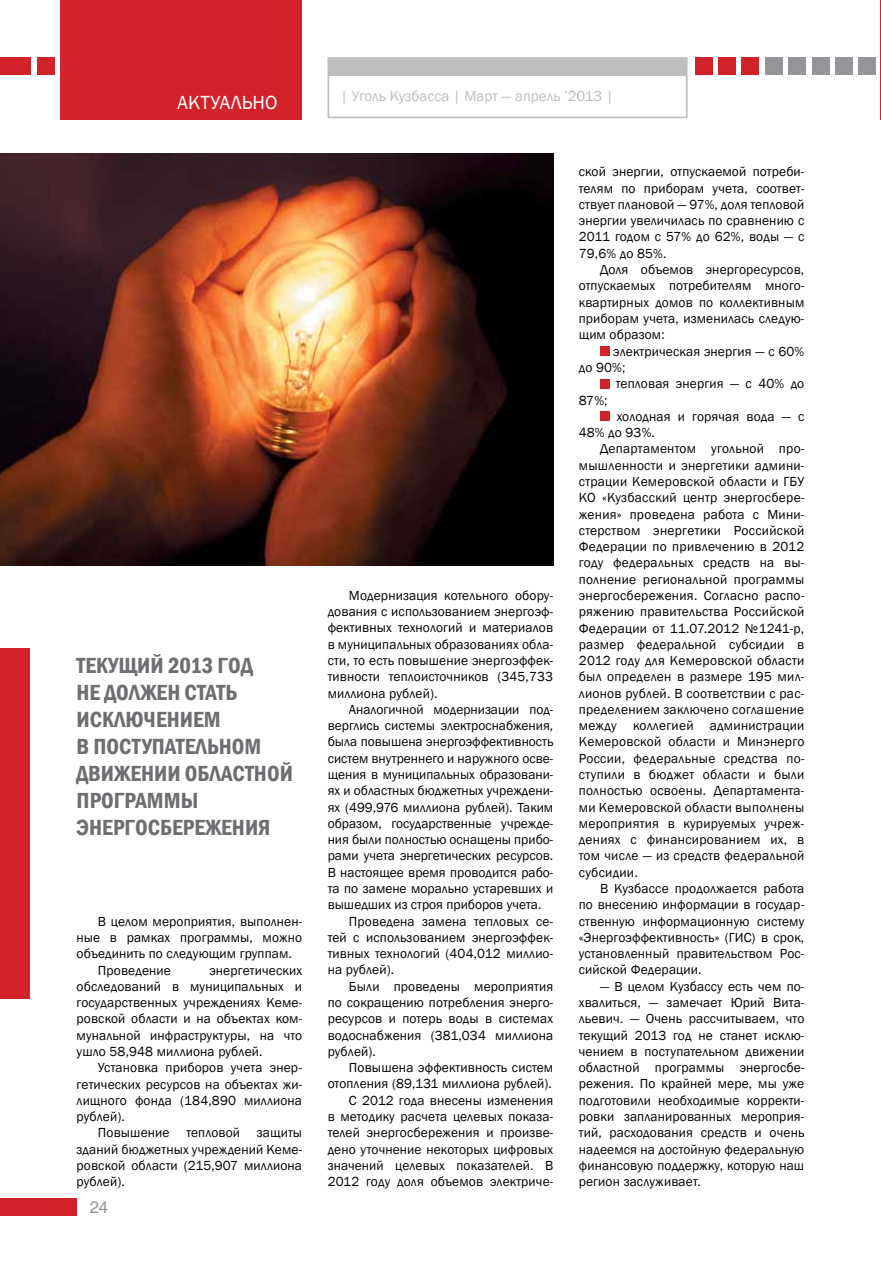
<style>
.page{position:relative;width:881px;height:1263px;background:#fff}
.page>*{position:absolute;margin:0;border:0;box-sizing:border-box;transform-origin:0 0}
.t1{font:600 condensed 22.5px/27px "Franklin Gothic";color:#6d6e71}
.t2{font:19.5px "Franklin Gothic";color:#fff}
.t3{font:16.5px "Helios";color:#939598}
.t4{font:15px "Franklin Gothic";color:#bcbec0}
.t5{font:13.5px/16.4px "Franklin Gothic";letter-spacing:.01em;color:#000;text-align:justify}
</style>
<div class="page">
<div style="left:327px;top:57px;width:360px;height:61px;background:#fff;border:2px solid #bcbec0"></div>
<div style="left:858px;top:58px;width:17px;height:17px;background:#939598"></div>
<div style="left:327px;top:59px;width:359px;height:17px;background:#bcbec0"></div>
<div style="left:0;top:1198px;width:77px;height:17px;background:#d2232a"></div>
<div style="left:37px;top:58px;width:17px;height:17px;background:#d2232a"></div>
<div style="left:0;top:58px;width:30px;height:17px;background:#d2232a"></div>
<div style="left:835px;top:58px;width:17px;height:17px;background:#939598"></div>
<div style="left:811px;top:58px;width:17px;height:17px;background:#939598"></div>
<div style="left:788px;top:58px;width:17px;height:17px;background:#939598"></div>
<div style="left:765px;top:58px;width:17px;height:17px;background:#939598"></div>
<div style="left:741px;top:58px;width:17px;height:17px;background:#d2232a"></div>
<div style="left:718px;top:58px;width:17px;height:17px;background:#d2232a"></div>
<div style="left:694px;top:58px;width:17px;height:17px;background:#d2232a"></div>
<div style="left:60px;top:1px;width:242px;height:119px;background:#d2232a"></div>
<div style="left:600px;top:346px;width:9px;height:10px;background:#d2232a"></div>
<div style="left:600px;top:379px;width:9px;height:9px;background:#d2232a"></div>
<div style="left:600px;top:411px;width:9px;height:10px;background:#d2232a"></div>
<img style="left:0;top:153px;width:553px;height:413px">
<div style="left:0;top:649px;width:30px;height:350px;background:#d2232a"></div>
<h2 class="t2" style="left:177px;top:90px;width:22px">Актуал</h2>
<h2 class="t2" style="left:242px;top:90px;width:23px">ьно</h2>
<h1 class="t1" style="left:77px;top:652px;width:218px">Текущий 2013 год<br>не должен стать исключением<br>в п оступательном движении областной программы энергосбережения</h1>
<p class="t5" style="left:98px;top:913px;width:206px">В целом мероприятия, выполнен-</p>
<p class="t5" style="left:77px;top:930px;width:227px">ные в рамках программы, можно</p>
<p class="t5" style="left:77px;top:946px;width:217px">объединить по следующим группам.</p>
<p class="t5" style="left:98px;top:962px;width:74px">Проведение</p>
<p class="t5" style="left:77px;top:962px;width:227px;text-indent:133px">энергетических обследований в муниципальных и государственных учреждениях Кеме&shy;ровской области и на объектах ком&shy;мунальной инфраструктуры, на что ушло 58,948 миллиона рублей.</p>
<p class="t5" style="left:77px;top:1060px;width:227px;text-indent:21px">Установка приборов учета энер&shy;гетических ресурсов на объектах жи&shy;лищного фонда (184,890 миллиона рублей).</p>
<p class="t5" style="left:77px;top:1125px;width:227px;text-indent:21px">Повышение тепловой защиты зданий бюджетных учреждений Кеме&shy;ровской области (215,907 миллиона рублей).</p>
<p class="t3" style="left:90px;top:1197px;width:20px">24</p>
<p class="t4" style="left:340px;top:87px;width:274px">| Уголь Кузбасса | Март — апрель ’2013 |</p>
<p class="t5" style="left:327px;top:587px;width:227px;text-indent:21px">Модернизация котельного обору&shy;дования с использованием энергоэф&shy;фективных технологий и материалов в муниципальных образованиях обла&shy;сти, то есть повышение энергоэффек&shy;тивности теплоисточников (345,733 миллиона рублей).</p>
<p class="t5" style="left:349px;top:701px;width:206px">Аналогичной модернизации под-</p>
<p class="t5" style="left:327px;top:718px;width:227px">верглись системы электроснабжения,</p>
<p class="t5" style="left:327px;top:734px;width:227px">была повышена энергоэффективность</p>
<p class="t5" style="left:327px;top:750px;width:227px">систем внутреннего и наружного осве-</p>
<p class="t5" style="left:327px;top:767px;width:227px">щения в муниципальных образовани-</p>
<p class="t5" style="left:327px;top:783px;width:227px">ях и областных бюджетных учреждени-</p>
<p class="t5" style="left:327px;top:799px;width:227px">ях (499,976 миллиона рублей). Таким</p>
<p class="t5" style="left:327px;top:815px;width:227px">образом, государственные учрежде-</p>
<p class="t5" style="left:327px;top:832px;width:227px">ния были полностью оснащены прибо-</p>
<p class="t5" style="left:327px;top:848px;width:227px">рами учета энергетических ресурсов.</p>
<p class="t5" style="left:327px;top:864px;width:227px">В настоящее время проводится рабо-</p>
<p class="t5" style="left:327px;top:881px;width:227px">та по замене морально устаревших и</p>
<p class="t5" style="left:327px;top:897px;width:215px">вышедших из строя приборов учета.</p>
<p class="t5" style="left:349px;top:913px;width:206px">Проведена замена тепловых се-</p>
<p class="t5" style="left:327px;top:929px;width:227px">тей с использованием энергоэффек-</p>
<p class="t5" style="left:327px;top:946px;width:227px">тивных технологий (404,012 миллио-</p>
<p class="t5" style="left:327px;top:962px;width:68px">на рублей).</p>
<p class="t5" style="left:349px;top:978px;width:206px">Были проведены мероприятия</p>
<p class="t5" style="left:327px;top:994px;width:227px">по сокращению потребления энерго-</p>
<p class="t5" style="left:327px;top:1011px;width:227px">ресурсов и потерь воды в системах</p>
<p class="t5" style="left:327px;top:1027px;width:227px">водоснабжения (381,034 миллиона</p>
<p class="t5" style="left:327px;top:1043px;width:50px">рублей).</p>
<p class="t5" style="left:349px;top:1060px;width:206px">Повышена эффективность систем</p>
<p class="t5" style="left:327px;top:1076px;width:226px">отопления (89,131 миллиона рублей).</p>
<p class="t5" style="left:349px;top:1092px;width:206px">С 2012 года внесены изменения</p>
<p class="t5" style="left:327px;top:1108px;width:227px">в методику расчета целевых показа-</p>
<p class="t5" style="left:327px;top:1125px;width:227px">телей энергосбережения и произве-</p>
<p class="t5" style="left:327px;top:1141px;width:227px">дено уточнение некоторых цифровых</p>
<p class="t5" style="left:327px;top:1157px;width:227px">значений целевых показателей. В</p>
<p class="t5" style="left:327px;top:1174px;width:227px">2012 году доля объемов электриче-</p>
<p class="t5" style="left:578px;top:164px;width:227px">ской энергии, отпускаемой потреби&shy;телям по приборам учета, соответ&shy;ствует плановой — 97%, доля тепловой энергии увеличилась по сравнению с 2011 годом с 57% до 62%, воды — с 79,6% до 85%.</p>
<p class="t5" style="left:578px;top:262px;width:227px;text-indent:21px">Доля объемов энергоресурсов, отпускаемых потребителям много&shy;квартирных домов по коллективным приборам учета, изменилась следую&shy;щим образом:</p>
<p class="t5" style="left:578px;top:343px;width:227px;text-indent:34px">электрическая энергия — с 60% до 90%;</p>
<p class="t5" style="left:615px;top:376px;width:190px">тепловая энергия — с 40% до</p>
<p class="t5" style="left:578px;top:392px;width:30px">87%;</p>
<p class="t5" style="left:578px;top:408px;width:227px;text-indent:38px">холодная и горячая вода — с<br>48% до 93%.</p>
<p class="t5" style="left:578px;top:441px;width:227px;text-indent:21px">Департаментом угольной про&shy;мышленности и энергетики админи&shy;страции Кемеровской области и ГБУ КО «Кузбасский центр энергосбере&shy;жения» проведена работа с Мини&shy;стерством энергетики Российской Федерации по привлечению в 2012 году федеральных средств на вы&shy;полнение региональной программы энергосбережения. Согласно распо&shy;ряжению правительства Российской Федерации от 11.07.2012 №1241-р, размер федеральной субсидии в 2012 году для Кемеровской области был определен в размере 195 мил&shy;лионов рублей. В соответствии с рас&shy;пределением заключено соглашение между коллегией администрации Кемеровской области и Минэнерго России, федеральные средства по&shy;ступили в бюджет области и были полностью освоены. Департамента&shy;ми Кемеровской области выполнены мероприятия в курируемых учреж&shy;дениях с финансированием их, в том числе — из средств федеральной субсидии.</p>
<p class="t5" style="left:578px;top:881px;width:227px;text-indent:21px">В Кузбассе продолжается работа по внесению информации в государ&shy;ственную информационную систему «Энергоэффективность» (ГИС) в срок, установленный правительством Рос&shy;сийской Федерации.</p>
<p class="t5" style="left:578px;top:978px;width:227px;text-indent:21px">— В целом Кузбассу есть чем по&shy;хвалиться, — замечает Юрий Вита&shy;льевич. — Очень рассчитываем, что текущий 2013 год не станет исклю&shy;чением в поступательном движении областной программы энергосбе&shy;режения. По крайней мере, мы уже подготовили необходимые корректи&shy;ровки запланированных мероприя&shy;тий, расходования средств и очень надеемся на достойную федеральную финансовую поддержку, которую наш регион заслуживает.</p>
</div>
